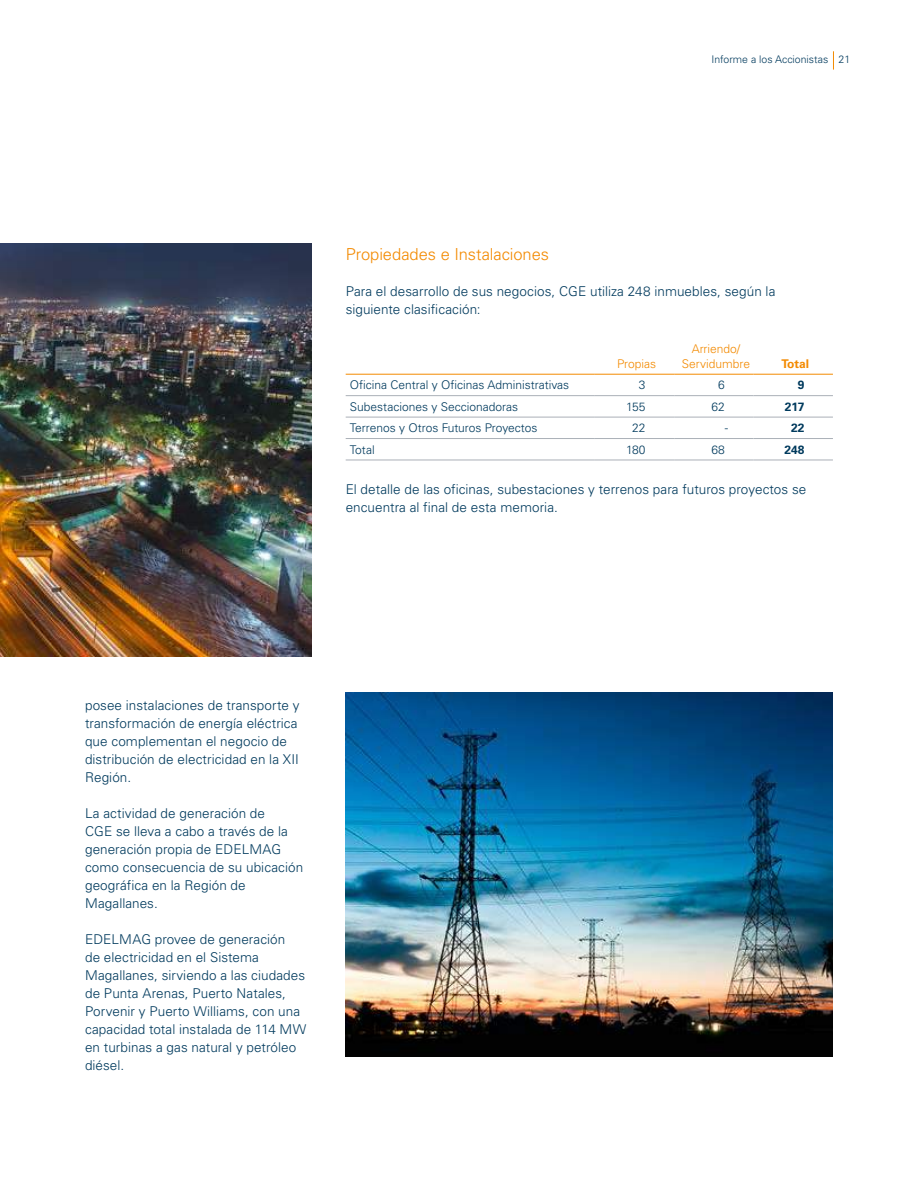
<style>
.page{position:relative;width:918px;height:1188px;background:#fff}
.page>*{position:absolute;margin:0;border:0;box-sizing:border-box;transform-origin:0 0}
.t1{font:300 16.5px "Univers LT Std";letter-spacing:-.005em;color:#f38a00}
.t2{font:300 13.5px/18px "Univers LT Std";letter-spacing:.005em;color:#003a5d}
.t3{font:300 12px "Univers LT Std";color:#003a5d}
.t4{font:300 12px/14.4px "Univers LT Std";color:#f38a00;text-align:center}
.t5{font:700 12px "Univers LT Std";color:#003a5d}
.t6{font:700 12px "Univers LT Std";color:#f38a00}
.t7{font:300 10.5px "Univers LT Std";color:#003a5d}
.s1{font-size:10.65px}
</style>
<div class="page">
<hr style="left:346px;top:395px;width:249px;height:1px;background:#aab0b7">
<hr style="left:595px;top:395px;width:79px;height:1px;background:#aab0b7">
<hr style="left:674px;top:395px;width:80px;height:1px;background:#aab0b7">
<hr style="left:754px;top:395px;width:79px;height:1px;background:#aab0b7">
<hr style="left:346px;top:417px;width:249px;height:1px;background:#aab0b7">
<hr style="left:595px;top:417px;width:79px;height:1px;background:#aab0b7">
<hr style="left:674px;top:417px;width:80px;height:1px;background:#aab0b7">
<hr style="left:754px;top:417px;width:79px;height:1px;background:#aab0b7">
<hr style="left:346px;top:438px;width:249px;height:1px;background:#aab0b7">
<hr style="left:595px;top:438px;width:79px;height:1px;background:#aab0b7">
<hr style="left:674px;top:438px;width:80px;height:1px;background:#aab0b7">
<hr style="left:754px;top:438px;width:79px;height:1px;background:#aab0b7">
<hr style="left:346px;top:460px;width:249px;height:1px;background:#aab0b7">
<hr style="left:595px;top:460px;width:79px;height:1px;background:#aab0b7">
<hr style="left:674px;top:460px;width:80px;height:1px;background:#aab0b7">
<hr style="left:754px;top:460px;width:79px;height:1px;background:#aab0b7">
<hr style="left:346px;top:374px;width:249px;height:1px;background:#f38a00">
<hr style="left:595px;top:374px;width:79px;height:1px;background:#f38a00">
<hr style="left:674px;top:374px;width:80px;height:1px;background:#f38a00">
<hr style="left:754px;top:374px;width:79px;height:1px;background:#f38a00">
<img style="left:0;top:244px;width:312px;height:412px">
<img style="left:346px;top:692px;width:487px;height:364px">
<svg style="left:833px;top:51px;width:1px;height:19px"></svg>
<p class="t7" style="left:712px;top:53px;width:140px">Informe a los Accionistas <span class="s1">21</span></p>
<p class="t1" style="left:346px;top:245px;width:205px">Propiedades e Instalaciones</p>
<p class="t2" style="left:346px;top:283px;width:431px">Para el desarrollo de sus negocios, CGE utiliza 248 inmuebles, según la siguiente clasificación:</p>
<p class="t4" style="left:617px;top:356px;width:41px">Propias</p>
<p class="t4" style="left:682px;top:342px;width:70px">Arriendo/<br>Servidumbre</p>
<p class="t6" style="left:782px;top:357px;width:29px">Total</p>
<p class="t3" style="left:350px;top:378px;width:221px">Oficina Central y Oficinas Administrativas</p>
<p class="t3" style="left:639px;top:378px;width:8px">3</p>
<p class="t3" style="left:718px;top:378px;width:8px">6</p>
<p class="t5" style="left:798px;top:378px;width:8px">9</p>
<p class="t3" style="left:350px;top:399px;width:170px">Subestaciones y Seccionadoras</p>
<p class="t3" style="left:626px;top:399px;width:21px">155</p>
<p class="t3" style="left:712px;top:399px;width:15px">62</p>
<p class="t5" style="left:785px;top:399px;width:21px">217</p>
<p class="t3" style="left:350px;top:421px;width:189px">Terrenos y Otros Futuros Proyectos</p>
<p class="t3" style="left:632px;top:421px;width:15px">22</p>
<p class="t3" style="left:725px;top:421px;width:5px">-</p>
<p class="t5" style="left:791px;top:421px;width:15px">22</p>
<p class="t3" style="left:350px;top:442px;width:26px">Total</p>
<p class="t3" style="left:626px;top:442px;width:21px">180</p>
<p class="t3" style="left:712px;top:442px;width:15px">68</p>
<p class="t5" style="left:784px;top:442px;width:22px">248</p>
<p class="t2" style="left:346px;top:481px;width:462px">El detalle de las oficinas, subestaciones y terrenos para futuros proyectos se encuentra al final de esta memoria.</p>
<p class="t2" style="left:85px;top:697px;width:216px">posee instalaciones de transporte y transformación de energía eléctrica que complementan el negocio de distribución de electricidad en la XII<br>Región.</p>
<p class="t2" style="left:85px;top:805px;width:220px">La actividad de generación de<br>CGE se lleva a cabo a través de la generación propia de EDELMAG como consecuencia de su ubicación geográfica en la Región de<br>Magallanes.</p>
<p class="t2" style="left:85px;top:931px;width:223px">EDELMAG provee de generación<br>de electricidad en el Sistema<br>Magallanes, sirviendo a las ciudades de Punta Arenas, Puerto Natales,<br>Porvenir y Puerto Williams, con una capacidad total instalada de 114 MW en turbinas a gas natural y petróleo diésel.</p>
</div>
